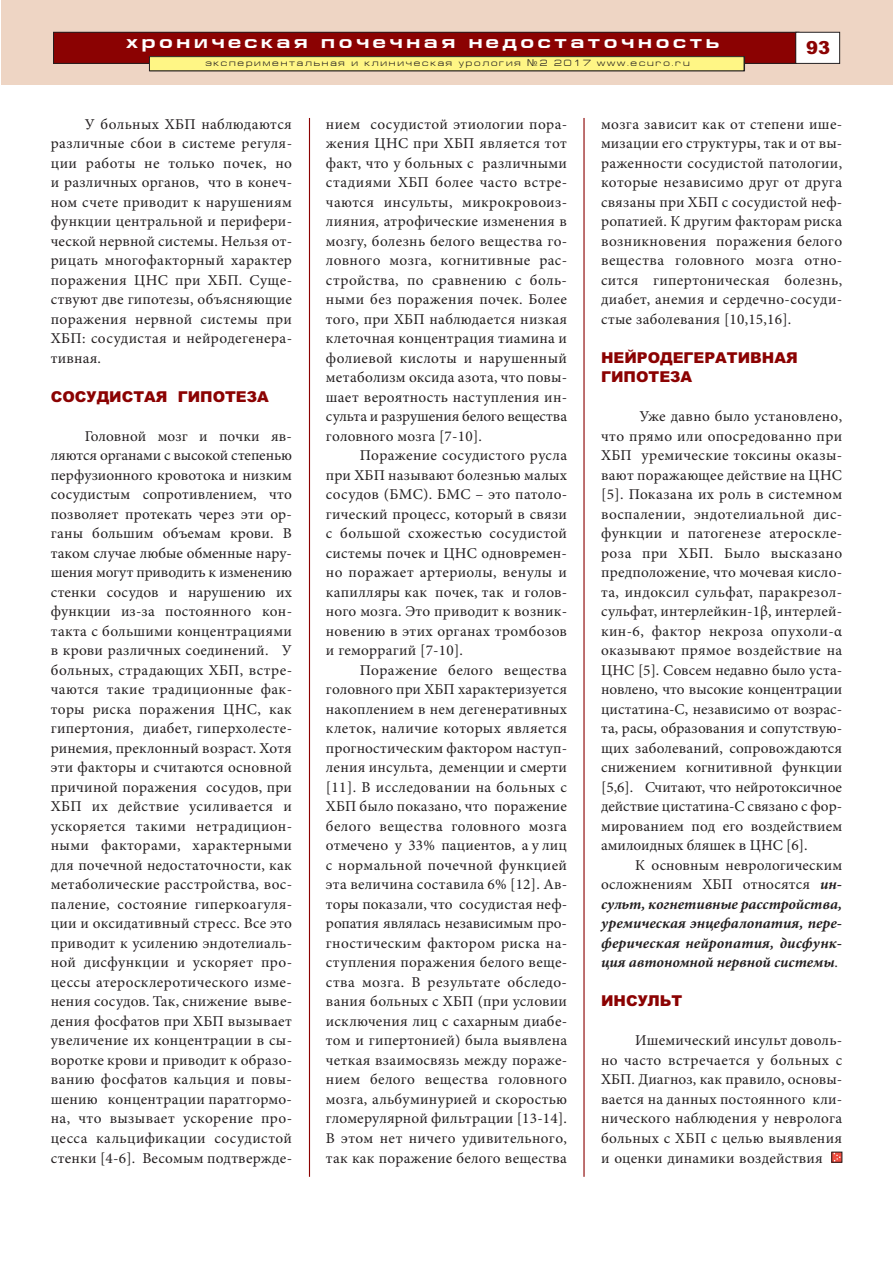
<style>
.page{position:relative;width:893px;height:1263px;background:#fff}
.page>*{position:absolute;margin:0;border:0;box-sizing:border-box;transform-origin:0 0}
.t1{font:700 18px "Europe Ext";letter-spacing:.2em;color:#fff}
.t2{font:900 18px "Arial";color:#8b0202}
.t3{font:15px/19.5px "Minion Pro";letter-spacing:.015em;color:#231f20;text-align:justify}
.t4{font:italic 700 15px/19.5px "Minion Pro";color:#231f20;text-align:justify}
.t5{font:900 15px/19.5px "Arial";color:#8b0202}
.t6{font:9px "Europe Ext Normal";letter-spacing:.2em;color:#231f20}
.s1{font-family:"Europe"}
.s2{font-weight:400;font-style:normal}
</style>
<div class="page">
<div style="left:1px;top:0;width:892px;height:85px;background:#eed5c4"></div>
<div style="left:54px;top:32px;width:745px;height:31px;background:#8b0202"></div>
<div style="left:53px;top:32px;width:746px;height:32px;border:1px solid #231f20"></div>
<div style="left:796px;top:32px;width:44px;height:31px;background:#fff"></div>
<div style="left:795px;top:32px;width:45px;height:32px;border:1px solid #231f20"></div>
<div style="left:149px;top:57px;width:595px;height:14px;background:#fff685"></div>
<div style="left:149px;top:56px;width:595px;height:15px;border:1px solid #231f20"></div>
<hr style="left:309px;top:118px;width:1px;height:1059px;background:#8b0202">
<hr style="left:583px;top:118px;width:2px;height:1059px;background:#8b0202">
<div style="left:831px;top:1152px;width:11px;height:10px;border:1px solid #231f20"></div>
<svg style="left:832px;top:1151px;width:10px;height:11px"></svg>
<p class="t1" style="left:126px;top:31px;width:595px">хроническая почечная недостаточность</p>
<p class="t2" style="left:806px;top:37px;width:26px">93</p>
<p class="t6" style="left:205px;top:57px;width:486px">экспериментальная и клиническая урология <span class="s1">¹</span>2 2017 www.ecuro.ru</p>
<p class="t6" style="left:207px;top:58px;width:486px">экспериментальная и клиническая урология <span class="s1">¹</span>2 2017 www.ecuro.ru</p>
<p class="t3" style="left:51px;top:116px;width:243px;text-indent:34px">У больных ХБП наблюдаются различные сбои в системе регуля&shy;ции работы не только почек, но и различных органов, что в конеч&shy;ном счете приводит к нарушениям функции центральной и перифери&shy;ческой нервной системы. Нельзя от&shy;рицать многофакторный характер поражения ЦНС при ХБП. Суще&shy;ствуют две гипотезы, объясняющие поражения нервной системы при ХБП: сосудистая и нейродегенера&shy;тивная.</p>
<p class="t5" style="left:51px;top:387px;width:219px">СОСУДИСТАЯ ГИПОТЕЗА</p>
<p class="t3" style="left:51px;top:428px;width:243px;text-indent:34px">Головной мозг и почки яв&shy;ляются органами с высокой степенью перфузионного кровотока и низким сосудистым сопротивлением, что позволяет протекать через эти ор&shy;ганы большим объемам крови. В таком случае любые обменные нару&shy;шения могут приводить к изменению стенки сосудов и нарушению их функции из-за постоянного кон&shy;такта с большими концентрациями в крови различных соединений. У больных, страдающих ХБП, встре&shy;чаются такие традиционные фак&shy;торы риска поражения ЦНС, как гипертония, диабет, гиперхолесте&shy;ринемия, преклонный возраст. Хотя эти факторы и считаются основной причиной поражения сосудов, при ХБП их действие усиливается и ускоряется такими нетрадицион&shy;ными факторами, характерными для почечной недостаточности, как метаболические расстройства, вос&shy;паление, состояние гиперкоагуля&shy;ции и оксидативный стресс. Все это приводит к усилению эндотелиаль&shy;ной дисфункции и ускоряет про&shy;цессы атеросклеротического изме&shy;нения сосудов. Так, снижение выве&shy;дения фосфатов при ХБП вызывает увеличение их концентрации в сы&shy;воротке крови и приводит к образо&shy;ванию фосфатов кальция и повы&shy;шению концентрации паратгормо&shy;на, что вызывает ускорение про&shy;цесса кальцификации сосудистой стенки [4-6]. Весомым подтвержде-</p>
<p class="t3" style="left:326px;top:116px;width:243px">нием сосудистой этиологии пора&shy;жения ЦНС при ХБП является тот факт, что у больных с различными стадиями ХБП более часто встре&shy;чаются инсульты, микрокровоиз&shy;лияния, атрофические изменения в мозгу, болезнь белого вещества го&shy;ловного мозга, когнитивные рас&shy;стройства, по сравнению с боль&shy;ными без поражения почек. Более того, при ХБП наблюдается низкая клеточная концентрация тиамина и фолиевой кислоты и нарушенный метаболизм оксида азота, что повы&shy;шает вероятность наступления ин&shy;сульта и разрушения белого вещества головного мозга [7-10].</p>
<p class="t3" style="left:326px;top:447px;width:243px;text-indent:34px">Поражение сосудистого русла при ХБП называют болезнью малых сосудов (БМС). БМС – это патоло&shy;гический процесс, который в связи с большой схожестью сосудистой системы почек и ЦНС одновремен&shy;но поражает артериолы, венулы и капилляры как почек, так и голов&shy;ного мозга. Это приводит к возник&shy;новению в этих органах тромбозов и геморрагий [7-10].</p>
<p class="t3" style="left:326px;top:662px;width:243px;text-indent:34px">Поражение белого вещества головного при ХБП характеризуется накоплением в нем дегенеративных клеток, наличие которых является прогностическим фактором наступ&shy;ления инсульта, деменции и смерти [11]. В исследовании на больных с ХБП было показано, что поражение белого вещества головного мозга отмечено у 33% пациентов, а у лиц с нормальной почечной функцией эта величина составила 6% [12]. Ав&shy;торы показали, что сосудистая неф&shy;ропатия являлась независимым про&shy;гностическим фактором риска на&shy;ступления поражения белого веще&shy;ства мозга. В результате обследо&shy;вания больных с ХБП (при условии исключения лиц с сахарным диабе&shy;том и гипертонией) была выявлена четкая взаимосвязь между пораже&shy;нием белого вещества головного мозга, альбуминурией и скоростью гломерулярной фильтрации [13-14].<br>В этом нет ничего удивительного, так как поражение белого вещества</p>
<p class="t3" style="left:601px;top:116px;width:243px">мозга зависит как от степени ише&shy;мизации его структуры, так и от вы&shy;раженности сосудистой патологии, которые независимо друг от друга связаны при ХБП с сосудистой неф&shy;ропатией. К другим факторам риска возникновения поражения белого вещества головного мозга отно&shy;сится гипертоническая болезнь, диабет, анемия и сердечно-сосуди&shy;стые заболевания [10,15,16].</p>
<p class="t5" style="left:601px;top:348px;width:198px">НЕЙРОДЕГЕРАТИВНАЯ<br>ГИПОТЕЗА</p>
<p class="t3" style="left:601px;top:408px;width:243px;text-indent:38px">Уже давно было установлено, что прямо или опосредованно при ХБП уремические токсины оказы&shy;вают поражающее действие на ЦНС [5]. Показана их роль в системном воспалении, эндотелиальной дис&shy;функции и патогенезе атероскле&shy;роза при ХБП. Было высказано предположение, что мочевая кисло&shy;та, индоксил сульфат, паракрезол&shy;сульфат, интерлейкин-1β, интерлей&shy;кин-6, фактор некроза опухоли-α оказывают прямое воздействие на ЦНС [5]. Совсем недавно было уста&shy;новлено, что высокие концентрации цистатина-С, независимо от возрас&shy;та, расы, образования и сопутствую&shy;щих заболеваний, сопровождаются снижением когнитивной функции [5,6]. Считают, что нейротоксичное действие цистатина-С связано с фор&shy;мированием под его воздействием амилоидных бляшек в ЦНС [6].</p>
<p class="t4" style="left:601px;top:857px;width:243px;text-indent:34px"><span class="s2">К основным неврологическим осложнениям ХБП относятся</span> ин&shy;сульт, когнетивные расстройства, уремическая энцефалопатия, пере&shy;ферическая нейропатия, дисфунк&shy;ция автономной нервной системы<span class="s2">.</span></p>
<p class="t5" style="left:601px;top:991px;width:83px">ИНСУЛЬТ</p>
<p class="t3" style="left:601px;top:1032px;width:243px;text-indent:34px">Ишемический инсульт доволь&shy;но часто встречается у больных с ХБП. Диагноз, как правило, основы&shy;вается на данных постоянного кли&shy;нического наблюдения у невролога больных с ХБП с целью выявления и оценки динамики воздействия</p>
</div>
